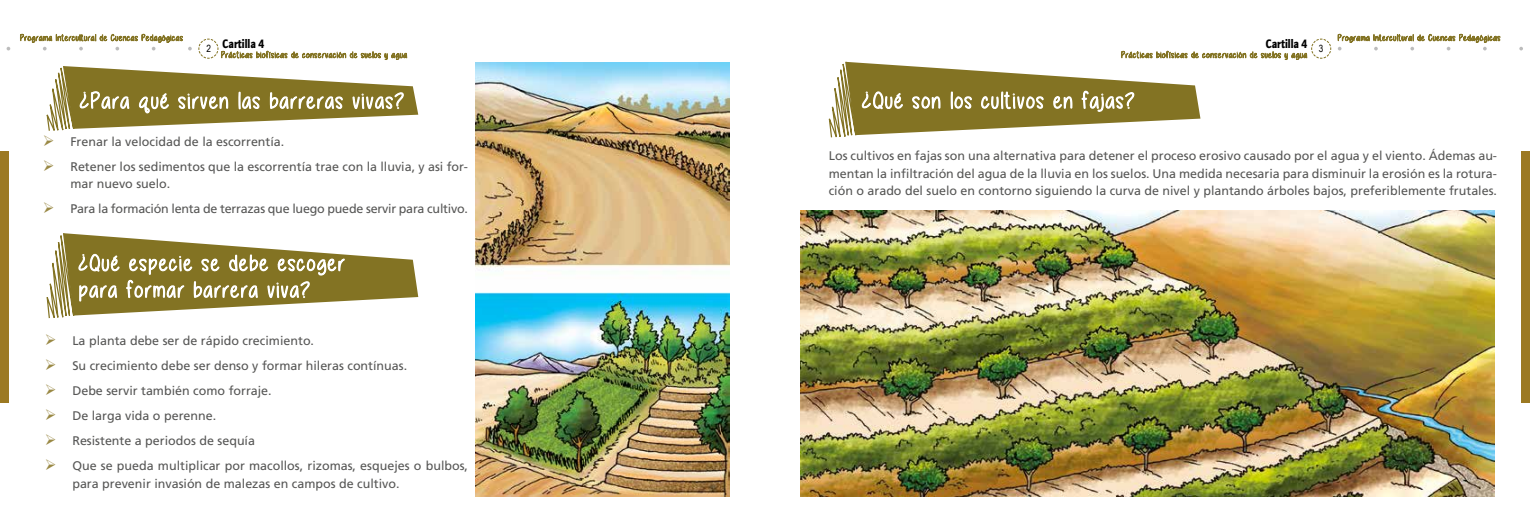
<style>
.page{position:relative;width:1530px;height:532px;background:#fff}
.page>*{position:absolute;margin:0;border:0;box-sizing:border-box;transform-origin:0 0}
.t1{font:900 12.62px "Quay Sans EF";color:#000;scale:.8 1}
.t2{font:12.5px/25px "Frutiger LT Std";color:#575756}
.t3{font:12.5px/25px "Frutiger LT Std";letter-spacing:-.02em;color:#575756}
.t4{font:10px "Arial Narrow";color:#000}
</style>
<div class="page">
<svg style="left:1519px;top:47px;width:4px;height:3px"></svg>
<div style="left:1521px;top:151px;width:9px;height:252px;background:#9c7922"></div>
<div style="left:0;top:151px;width:9px;height:252px;background:#9c7922"></div>
<svg style="left:1338px;top:33px;width:163px;height:18px"></svg>
<svg style="left:828px;top:38px;width:504px;height:100px"></svg>
<img style="left:475px;top:63px;width:255px;height:433px">
<img style="left:800px;top:211px;width:695px;height:285px">
<svg style="left:20px;top:33px;width:398px;height:98px"></svg>
<svg style="left:46px;top:233px;width:372px;height:86px"></svg>
<p class="t1" style="left:206px;top:36px;width:74px"><sub>2</sub> Cartilla 4</p>
<p class="t4" style="left:1319px;top:41px;width:6px">3</p>
<p class="t1" style="left:1266px;top:36px;width:54px">Cartilla 4</p>
<p class="t2" style="left:70px;top:129px;width:399px">Frenar la velocidad de la escorrentía.<br>Retener los sedimentos que la escorrentía trae con la lluvia, y asi for-</p>
<p class="t3" style="left:70px;top:171px;width:399px">mar nuevo suelo.<br>Para la formación lenta de terrazas que luego puede servir para cultivo.</p>
<p class="t2" style="left:72px;top:328px;width:397px">La planta debe ser de rápido crecimiento.<br>Su crecimiento debe ser denso y formar hileras contínuas.<br>Debe servir también como forraje.<br>De larga vida o perenne.<br>Resistente a periodos de sequía<br>Que se pueda multiplicar por macollos, rizomas, esquejes o bulbos,</p>
<p class="t2" style="left:72px;top:471px;width:329px">para prevenir invasión de malezas en campos de cultivo.</p>
<p class="t2" style="left:829px;top:147px;width:670px;line-height:17.5px;text-align:justify">Los cultivos en fajas son una alternativa para detener el proceso erosivo causado por el agua y el viento. Ádemas au&shy;mentan la infiltración del agua de la lluvia en los suelos. Una medida necesaria para disminuir la erosión es la rotura&shy;ción o arado del suelo en contorno siguiendo la curva de nivel y plantando árboles bajos, preferiblemente frutales.</p>
</div>
